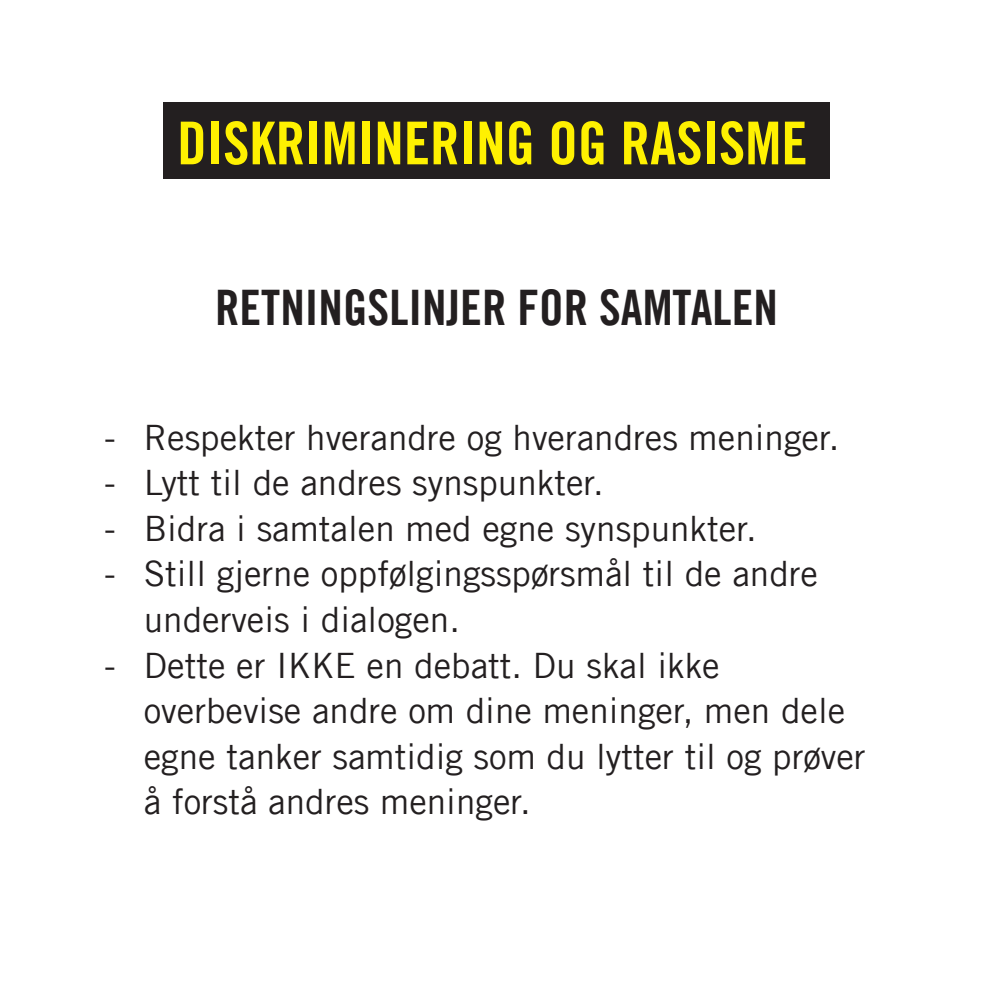
<style>
.page{position:relative;width:993px;height:993px;background:#fff}
.page>*{position:absolute;margin:0;border:0;box-sizing:border-box;transform-origin:0 0}
.t1{font:59.15px "Amnesty Trade Gothic Bd Cn 20";color:#fff101}
.t2{font:49px "Amnesty Trade Gothic Bd Cn 20";color:#231f20}
.t3{font:35px "Amnesty Trade Gothic";color:#231f20}
</style>
<div class="page">
<div style="left:163px;top:102px;width:666px;height:76px;background:#231f20"></div>
<p class="t1" style="left:177px;top:107px;width:631px">DISKRIMINERING OG RASISME</p>
<p class="t2" style="left:215px;top:278px;width:564px">RETNINGSLINJER FOR SAMTALEN</p>
<p class="t3" style="left:104px;top:416px;width:736px">- Respekter hverandre og hverandres meninger.</p>
<p class="t3" style="left:104px;top:461px;width:501px">- Lytt til de andres synspunkter.</p>
<p class="t3" style="left:104px;top:507px;width:654px">- Bidra i samtalen med egne synspunkter.</p>
<p class="t3" style="left:104px;top:552px;width:715px">- Still gjerne oppfølgingsspørsmål til de andre</p>
<p class="t3" style="left:144px;top:598px;width:317px">underveis i dialogen.</p>
<p class="t3" style="left:104px;top:643px;width:617px">- Dette er IKKE en debatt. Du skal ikke</p>
<p class="t3" style="left:144px;top:689px;width:702px">overbevise andre om dine meninger, men dele</p>
<p class="t3" style="left:144px;top:734px;width:723px">egne tanker samtidig som du lytter til og prøver</p>
<p class="t3" style="left:144px;top:780px;width:388px">å forstå andres meninger.</p>
</div>
